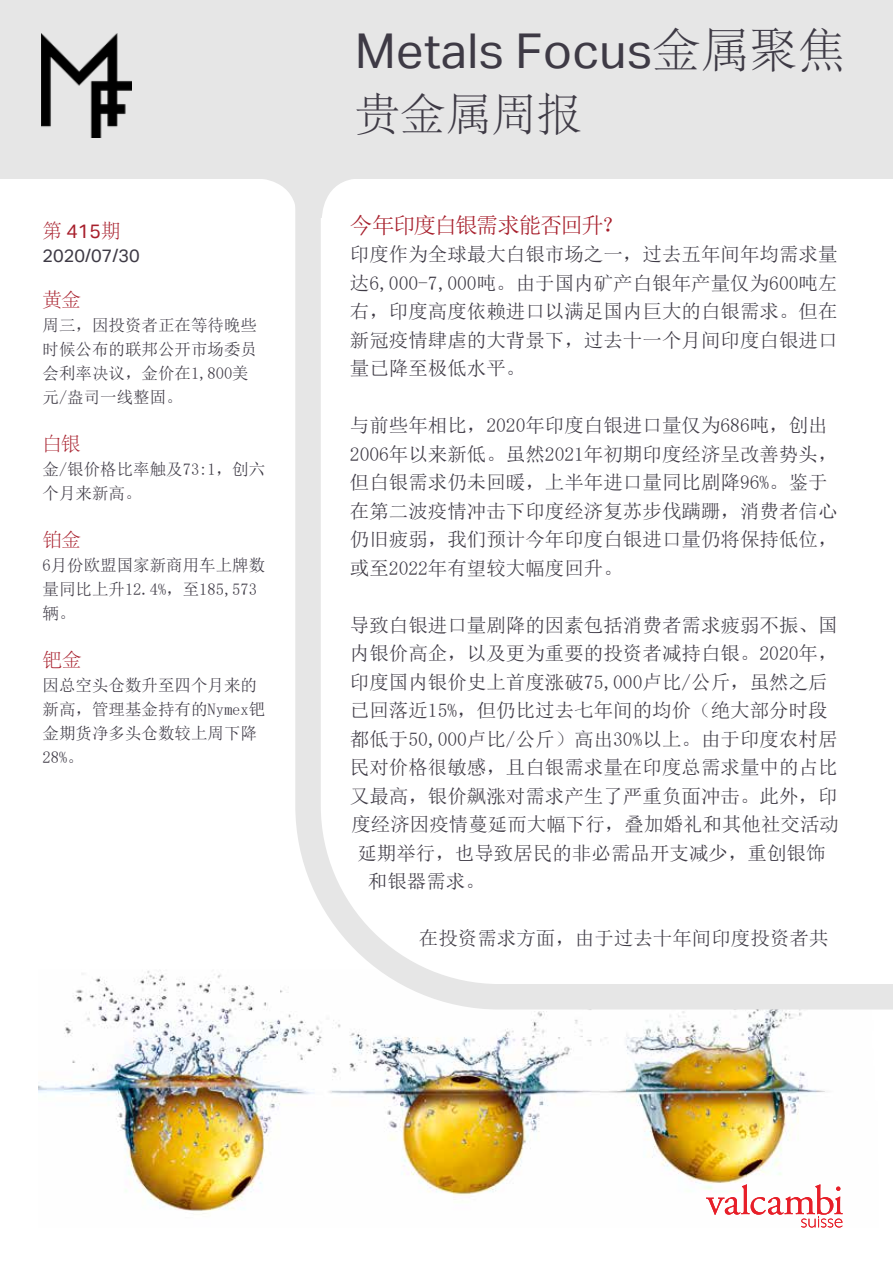
<style>
.page{position:relative;width:893px;height:1263px;background:#fff}
.page>*{position:absolute;margin:0;border:0;box-sizing:border-box;transform-origin:0 0}
.t1{font:48px "Aktiv Grotesk";letter-spacing:.01em;color:#3e3a45}
.t2{font:300 45px "Adobe Song Std";letter-spacing:.01em;color:#3e3a45}
.t3{font:22.05px "Sim Sun";letter-spacing:-.07em;color:#a71e2b}
.t4{font:300 19.5px "Adobe Song Std";letter-spacing:-.02em;color:#a71e2b}
.t5{font:19.5px "Aktiv Grotesk";color:#a71e2b}
.t6{font:19.35px/28.5px "Sim Sun";color:#3e3a45;text-align:justify}
.t7{font:18px "Aktiv Grotesk";color:#3e3a45}
.t8{font:16.5px/24px "Sim Sun";color:#3e3a45}
.s1{font-family:"Adobe Song Std";font-weight:300}
</style>
<div class="page">
<img style="left:39px;top:971px;width:839px;height:243px">
<svg style="left:706px;top:1184px;width:137px;height:43px"></svg>
<svg style="left:295px;top:218px;width:598px;height:791px"></svg>
<div style="left:0;top:0;width:893px;height:179px;background:#e6e6e6"></div>
<img style="left:41px;top:34px;width:90px;height:103px">
<svg style="left:257px;top:137px;width:104px;height:81px"></svg>
<p class="t5" style="left:43px;top:219px;width:79px"><span class="s1">第</span> 415<span class="s1">期</span></p>
<p class="t7" style="left:43px;top:245px;width:99px">2020/07/30</p>
<p class="t4" style="left:43px;top:289px;width:40px">黄金</p>
<p class="t8" style="left:43px;top:313px;width:216px">周三，因投资者正在等待晚些时候公布的联邦公开市场委员会利率决议，金价在1,800美元/盎司一线整固。</p>
<p class="t4" style="left:43px;top:433px;width:40px">白银</p>
<p class="t8" style="left:43px;top:457px;width:224px">金/银价格比率触及73:1，创六个月来新高。</p>
<p class="t4" style="left:43px;top:529px;width:40px">铂金</p>
<p class="t8" style="left:43px;top:553px;width:224px">6月份欧盟国家新商用车上牌数量同比上升12.4%，至185,573辆。</p>
<p class="t4" style="left:43px;top:649px;width:41px">钯金</p>
<p class="t8" style="left:43px;top:673px;width:224px">因总空头仓数升至四个月来的新高，管理基金持有的Nymex钯金期货净多头仓数较上周下降<br>28%。</p>
<h1 class="t1" style="left:355px;top:23px;width:492px">Metals Focus<span class="s1">金属聚焦</span></h1>
<h2 class="t2" style="left:355px;top:91px;width:228px">贵金属周报</h2>
<p class="t3" style="left:350px;top:214px;width:275px">今年印度白银需求能否回升？</p>
<p class="t6" style="left:350px;top:240px;width:489px">印度作为全球最大白银市场之一，过去五年间年均需求量达6,000-7,000吨。由于国内矿产白银年产量仅为600吨左右，印度高度依赖进口以满足国内巨大的白银需求。但在新冠疫情肆虐的大背景下，过去十一个月间印度白银进口量已降至极低水平。</p>
<p class="t6" style="left:350px;top:411px;width:489px;text-align:left">与前些年相比，2020年印度白银进口量仅为686吨，创出<br>2006年以来新低。虽然2021年初期印度经济呈改善势头，但白银需求仍未回暖，上半年进口量同比剧降96%。鉴于在第二波疫情冲击下印度经济复苏步伐蹒跚，消费者信心仍旧疲弱，我们预计今年印度白银进口量仍将保持低位，或至2022年有望较大幅度回升。</p>
<p class="t6" style="left:350px;top:611px;width:489px">导致白银进口量剧降的因素包括消费者需求疲弱不振、国</p>
<p class="t6" style="left:350px;top:639px;width:489px">内银价高企，以及更为重要的投资者减持白银。2020年，</p>
<p class="t6" style="left:350px;top:668px;width:479px">印度国内银价史上首度涨破75,000卢比/公斤，虽然之后</p>
<p class="t6" style="left:350px;top:696px;width:479px">已回落近15%，但仍比过去七年间的均价（绝大部分时段</p>
<p class="t6" style="left:350px;top:725px;width:489px">都低于50,000卢比/公斤）高出30%以上。由于印度农村居</p>
<p class="t6" style="left:350px;top:753px;width:489px">民对价格很敏感，且白银需求量在印度总需求量中的占比</p>
<p class="t6" style="left:350px;top:782px;width:489px">又最高，银价飙涨对需求产生了严重负面冲击。此外，印</p>
<p class="t6" style="left:351px;top:810px;width:489px">度经济因疫情蔓延而大幅下行，叠加婚礼和其他社交活动</p>
<p class="t6" style="left:357px;top:839px;width:470px">延期举行，也导致居民的非必需品开支减少，重创银饰</p>
<p class="t6" style="left:368px;top:867px;width:118px">和银器需求。</p>
<p class="t6" style="left:419px;top:924px;width:411px">在投资需求方面，由于过去十年间印度投资者共</p>
</div>
